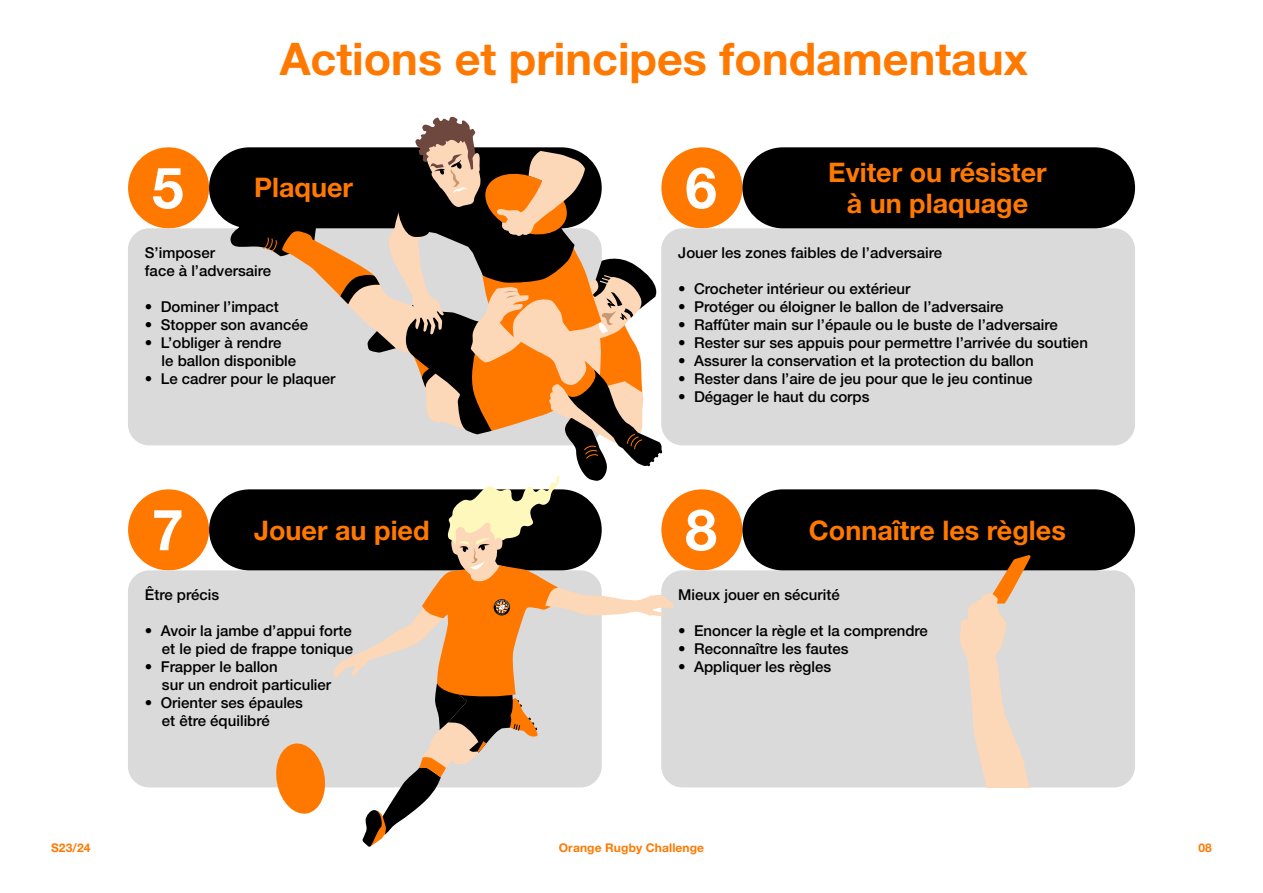
<style>
.page{position:relative;width:1263px;height:893px;background:#fff}
.page>*{position:absolute;margin:0;border:0;box-sizing:border-box;transform-origin:0 0}
.t1{font:700 57px "Helvetica Neue LT Pro";color:#fff}
.t2{font:700 45px "Helvetica Neue LT Pro";color:#ff7900}
.t3{font:700 27px/31.5px "Helvetica Neue LT Pro";color:#ff7900;text-align:center}
.t4{font:500 15px/18px "Helvetica Neue LT Pro";color:#000}
.t5{font:700 12px "Helvetica Neue LT Pro";letter-spacing:.01em;color:#ff7900}
</style>
<div class="page">
<div style="left:128px;top:147px;width:81px;height:81px;background:#ff7900;border-radius:50%"></div>
<div style="left:128px;top:489px;width:81px;height:81px;background:#ff7900;border-radius:50%"></div>
<div style="left:661px;top:147px;width:81px;height:81px;background:#ff7900;border-radius:50%"></div>
<div style="left:661px;top:489px;width:81px;height:81px;background:#ff7900;border-radius:50%"></div>
<div style="left:128px;top:228px;width:474px;height:217px;background:#dadada;border-radius:21px"></div>
<div style="left:128px;top:570px;width:474px;height:217px;background:#dadada;border-radius:21px"></div>
<div style="left:661px;top:228px;width:474px;height:217px;background:#dadada;border-radius:21px"></div>
<div style="left:661px;top:570px;width:474px;height:217px;background:#dadada;border-radius:21px"></div>
<div style="left:209px;top:147px;width:393px;height:81px;background:#000;border-radius:40px"></div>
<div style="left:209px;top:489px;width:393px;height:81px;background:#000;border-radius:40px"></div>
<div style="left:742px;top:147px;width:393px;height:81px;background:#000;border-radius:40px"></div>
<div style="left:742px;top:489px;width:393px;height:81px;background:#000;border-radius:40px"></div>
<svg style="left:959px;top:555px;width:116px;height:232px"></svg>
<svg style="left:230px;top:116px;width:444px;height:731px"></svg>
<h1 class="t1" style="left:152px;top:152px;width:33px">5</h1>
<h2 class="t2" style="left:280px;top:30px;width:750px">Actions et principes fondamentaux</h2>
<h3 class="t3" style="left:254px;top:171px;width:100px">Plaquer</h3>
<h1 class="t1" style="left:685px;top:152px;width:33px">6</h1>
<h3 class="t3" style="left:828px;top:156px;width:220px">Eviter ou résister à un plaquage</h3>
<p class="t4" style="left:145px;top:244px;width:128px">S’imposer<br>face à l’adversaire</p>
<p class="t4" style="left:145px;top:298px;width:135px">• Dominer l’impact</p>
<p class="t4" style="left:145px;top:316px;width:165px">• Stopper son avancée</p>
<p class="t4" style="left:162px;top:334px;width:136px;text-indent:-17px">• L’obliger à rendre le ballon disponible</p>
<p class="t4" style="left:145px;top:370px;width:192px">• Le cadrer pour le plaquer</p>
<h1 class="t1" style="left:152px;top:494px;width:33px">7</h1>
<h3 class="t3" style="left:254px;top:513px;width:177px">Jouer au pied</h3>
<p class="t4" style="left:145px;top:586px;width:76px">Être précis</p>
<p class="t4" style="left:145px;top:622px;width:210px;text-align:right">• Avoir la jambe d’appui forte et le pied de frappe tonique</p>
<p class="t4" style="left:162px;top:658px;width:171px;text-indent:-17px">• Frapper le ballon<br>sur un endroit particulier</p>
<p class="t4" style="left:162px;top:694px;width:143px;text-indent:-17px">• Orienter ses épaules et être équilibré</p>
<p class="t4" style="left:678px;top:244px;width:265px">Jouer les zones faibles de l’adversaire</p>
<p class="t4" style="left:678px;top:280px;width:234px">• Crocheter intérieur ou extérieur</p>
<p class="t4" style="left:678px;top:298px;width:327px">• Protéger ou éloigner le ballon de l’adversaire</p>
<p class="t4" style="left:678px;top:316px;width:381px">• Raffûter main sur l’épaule ou le buste de l’adversaire</p>
<p class="t4" style="left:678px;top:334px;width:411px">• Rester sur ses appuis pour permettre l’arrivée du soutien</p>
<p class="t4" style="left:678px;top:352px;width:357px">• Assurer la conservation et la protection du ballon</p>
<p class="t4" style="left:678px;top:370px;width:356px">• Rester dans l’aire de jeu pour que le jeu continue</p>
<p class="t4" style="left:678px;top:388px;width:193px">• Dégager le haut du corps</p>
<h1 class="t1" style="left:685px;top:494px;width:33px">8</h1>
<h3 class="t3" style="left:809px;top:513px;width:258px">Connaître les règles</h3>
<p class="t4" style="left:678px;top:586px;width:163px">Mieux jouer en sécurité</p>
<p class="t4" style="left:678px;top:622px;width:251px">• Enoncer la règle et la comprendre</p>
<p class="t4" style="left:678px;top:640px;width:172px">• Reconnaître les fautes</p>
<p class="t4" style="left:678px;top:658px;width:154px">• Appliquer les règles</p>
<p class="t5" style="left:51px;top:840px;width:41px">S23/24</p>
<p class="t5" style="left:559px;top:840px;width:147px">Orange Rugby Challenge</p>
<p class="t5" style="left:1198px;top:840px;width:15px">08</p>
</div>
